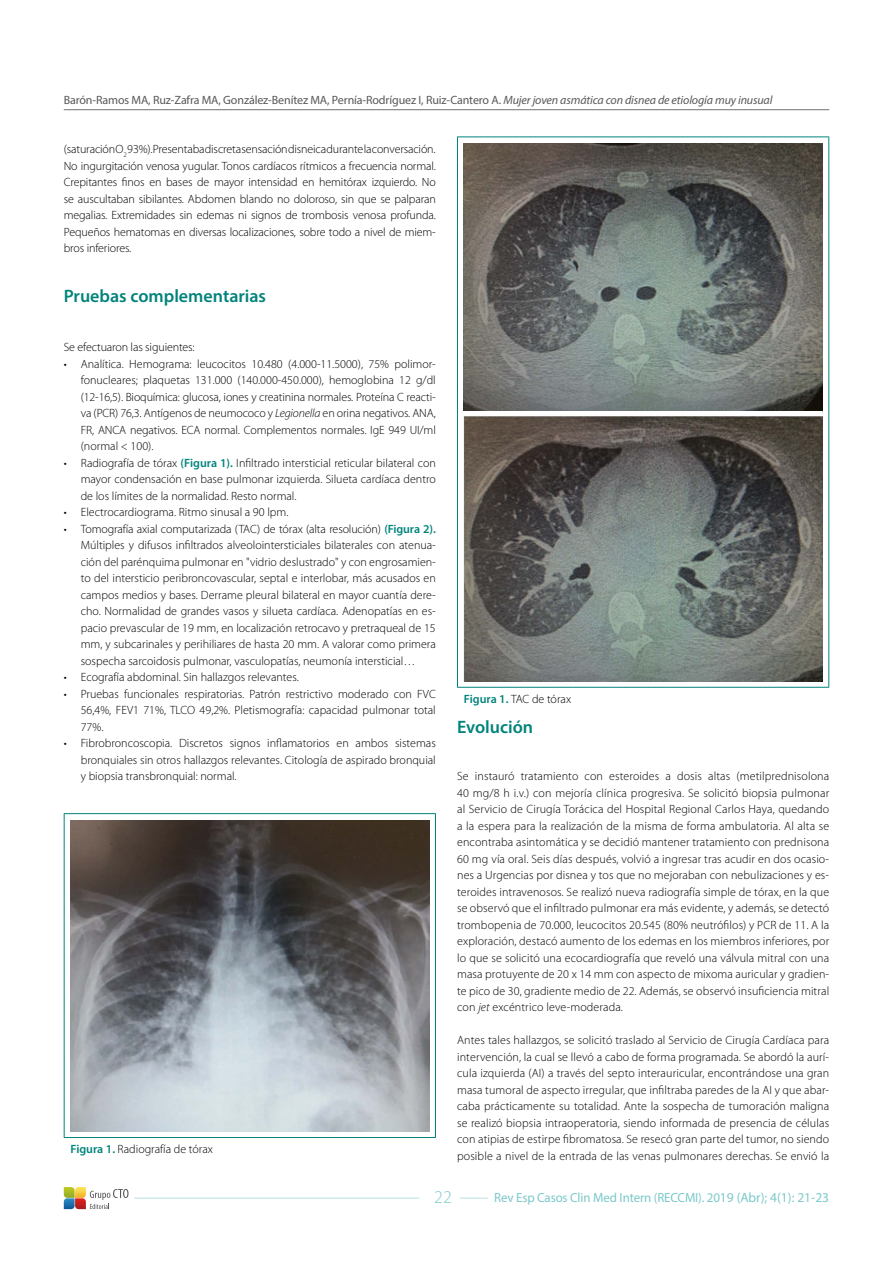
<style>
.page{position:relative;width:893px;height:1263px;background:#fff}
.page>*{position:absolute;margin:0;border:0;box-sizing:border-box;transform-origin:0 0}
.t1{font:600 18px "Myriad Pro";color:#00837b}
.t2{font:300 18px "Myriad Pro";color:#7cc8c9}
.t3{font:13.2px "Myriad Pro";letter-spacing:-.01em;color:#7cc8c9}
.t4{font:300 12px/16.5px "Myriad Pro";color:#000;text-align:justify}
.t5{font:12px "Myriad Pro";letter-spacing:-.01em;color:#58585a}
.s1{font-style:italic}
.s2{font-weight:600;color:#00837b}
.s3{font-size:13.5px}
</style>
<div class="page">
<hr style="left:64px;top:109px;width:765px;height:1px;background:#707172">
<hr style="left:134px;top:1198px;width:285px;height:1px;background:#b9dfdf">
<svg style="left:460px;top:1198px;width:28px;height:1px"></svg>
<svg style="left:64px;top:1187px;width:65px;height:22px"></svg>
<hr style="left:64px;top:813px;width:372px;height:1px;background:#00837b">
<hr style="left:64px;top:814px;width:1px;height:323px;background:#00837b">
<hr style="left:435px;top:814px;width:1px;height:323px;background:#00837b">
<hr style="left:64px;top:1137px;width:372px;height:1px;background:#00837b">
<img style="left:70px;top:820px;width:359px;height:311px">
<hr style="left:457px;top:137px;width:372px;height:1px;background:#00837b">
<hr style="left:457px;top:137px;width:1px;height:550px;background:#00837b">
<hr style="left:828px;top:137px;width:1px;height:550px;background:#00837b">
<hr style="left:457px;top:687px;width:372px;height:1px;background:#00837b">
<img style="left:463px;top:143px;width:360px;height:538px">
<hr style="left:460px;top:411px;width:363px;height:3px;background:#fff">
<p class="t5" style="left:64px;top:92px;width:710px">Barón-Ramos MA, Ruz-Zafra MA, González-Benítez MA, Pernía-Rodríguez I, Ruiz-Cantero A. <span class="s1">Mujer joven asmática con disnea de etiología muy inusual</span></p>
<p class="t4" style="left:64px;top:141px;width:374px">(saturación O<sub>2</sub> 93%). Presentaba discreta sensación disneica durante la conversación.<br>No ingurgitación venosa yugular. Tonos cardíacos rítmicos a frecuencia normal.<br>Crepitantes finos en bases de mayor intensidad en hemitórax izquierdo. No se auscultaban sibilantes. Abdomen blando no doloroso, sin que se palparan megalias. Extremidades sin edemas ni signos de trombosis venosa profunda.<br>Pequeños hematomas en diversas localizaciones, sobre todo a nivel de miem&shy;bros inferiores.</p>
<h1 class="t1" style="left:64px;top:284px;width:204px">Pruebas complementarias</h1>
<p class="t4" style="left:64px;top:339px;width:132px">Se efectuaron las siguientes:</p>
<p class="t4" style="left:81px;top:355px;width:357px;text-indent:-17px">• Analítica. Hemograma: leucocitos 10.480 (4.000-11.5000), 75% polimor&shy;fonucleares; plaquetas 131.000 (140.000-450.000), hemoglobina 12 g/dl (12-16,5). Bioquímica: glucosa, iones y creatinina normales. Proteína C reacti&shy;va (PCR) 76,3. Antígenos de neumococo y <span class="s1">Legionella</span> en orina negativos. ANA, FR, ANCA negativos. ECA normal. Complementos normales. IgE 949 UI/ml (normal &lt; 100).</p>
<p class="t4" style="left:81px;top:454px;width:357px;text-indent:-17px">• Radiografía de tórax <span class="s2">(Figura 1).</span> Infiltrado intersticial reticular bilateral con mayor condensación en base pulmonar izquierda. Silueta cardíaca dentro de los límites de la normalidad. Resto normal.</p>
<p class="t4" style="left:64px;top:504px;width:226px">• Electrocardiograma. Ritmo sinusal a 90 lpm.</p>
<p class="t4" style="left:81px;top:520px;width:357px;text-indent:-17px">• Tomografía axial computarizada (TAC) de tórax (alta resolución) <span class="s2">(Figura 2).<br></span>Múltiples y difusos infiltrados alveolointersticiales bilaterales con atenua&shy;ción del parénquima pulmonar en "vidrio deslustrado" y con engrosamien&shy;to del intersticio peribroncovascular, septal e interlobar, más acusados en campos medios y bases. Derrame pleural bilateral en mayor cuantía dere&shy;cho. Normalidad de grandes vasos y silueta cardíaca. Adenopatías en es&shy;pacio prevascular de 19 mm, en localización retrocavo y pretraqueal de 15 mm, y subcarinales y perihiliares de hasta 20 mm. A valorar como primera sospecha sarcoidosis pulmonar, vasculopatías, neumonía intersticial…</p>
<p class="t4" style="left:64px;top:669px;width:236px">• Ecografía abdominal. Sin hallazgos relevantes.</p>
<p class="t4" style="left:81px;top:685px;width:357px;text-indent:-17px">• Pruebas funcionales respiratorias. Patrón restrictivo moderado con FVC 56,4%, FEV1 71%, TLCO 49,2%. Pletismografía: capacidad pulmonar total 77%.</p>
<p class="t4" style="left:81px;top:735px;width:357px;text-indent:-17px">• Fibrobroncoscopia. Discretos signos inflamatorios en ambos sistemas bronquiales sin otros hallazgos relevantes. Citología de aspirado bronquial y biopsia transbronquial: normal.</p>
<p class="t4" style="left:71px;top:1141px;width:144px"><span class="s2">Figura 1.</span> Radiografía de tórax</p>
<p class="t4" style="left:464px;top:691px;width:109px"><span class="s2">Figura 1.</span> TAC de tórax</p>
<h1 class="t1" style="left:457px;top:715px;width:78px">Evolución</h1>
<p class="t4" style="left:457px;top:768px;width:374px">Se instauró tratamiento con esteroides a dosis altas (metilprednisolona 40 mg/8 h i.v.) con mejoría clínica progresiva. Se solicitó biopsia pulmonar al Servicio de Cirugía Torácica del Hospital Regional Carlos Haya, quedando a la espera para la realización de la misma de forma ambulatoria. Al alta se encontraba asintomática y se decidió mantener tratamiento con prednisona 60 mg vía oral. Seis días después, volvió a ingresar tras acudir en dos ocasio&shy;nes a Urgencias por disnea y tos que no mejoraban con nebulizaciones y es&shy;teroides intravenosos. Se realizó nueva radiografía simple de tórax, en la que se observó que el infiltrado pulmonar era más evidente, y además, se detectó trombopenia de 70.000, leucocitos 20.545 (80% neutrófilos) y PCR de 11. A la exploración, destacó aumento de los edemas en los miembros inferiores, por lo que se solicitó una ecocardiografía que reveló una válvula mitral con una masa protuyente de 20 x 14 mm con aspecto de mixoma auricular y gradien&shy;te pico de 30, gradiente medio de 22. Además, se observó insuficiencia mitral con <span class="s1">jet</span> excéntrico leve-moderada.</p>
<p class="t4" style="left:457px;top:1032px;width:374px">Antes tales hallazgos, se solicitó traslado al Servicio de Cirugía Cardíaca para intervención, la cual se llevó a cabo de forma programada. Se abordó la aurí&shy;cula izquierda (AI) a través del septo interauricular, encontrándose una gran masa tumoral de aspecto irregular, que infiltraba paredes de la AI y que abar&shy;caba prácticamente su totalidad. Ante la sospecha de tumoración maligna se realizó biopsia intraoperatoria, siendo informada de presencia de células con atipias de estirpe fibromatosa. Se resecó gran parte del tumor, no siendo posible a nivel de la entrada de las venas pulmonares derechas. Se envió la</p>
<h1 class="t2" style="left:434px;top:1187px;width:19px">22</h1>
<p class="t3" style="left:494px;top:1190px;width:336px">Rev Esp Casos Clin Med Intern (RECCMI). 20<span class="s3">19 (Abr); 4(1): 21-23</span></p>
</div>
